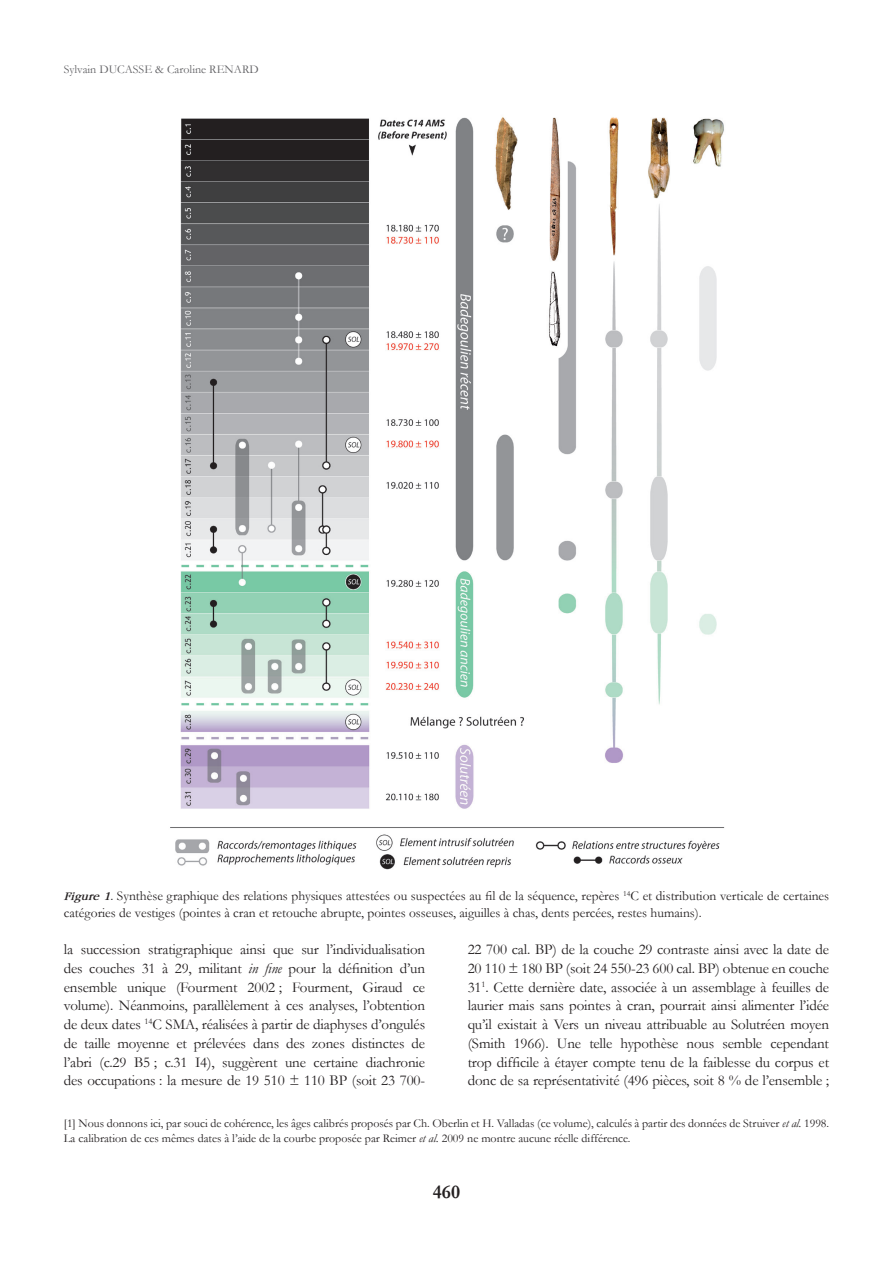
<style>
.page{position:relative;width:893px;height:1263px;background:#fff}
.page>*{position:absolute;margin:0;border:0;box-sizing:border-box;transform-origin:0 0}
.t1{font:700 19.5px "Garamond";color:#231f20}
.t2{font:15px/18.8px "Garamond";letter-spacing:-.01em;color:#231f20;text-align:justify}
.t3{font:13.5px/16.5px "Garamond";color:#231f20}
.t4{font:12px/15px "Garamond";color:#231f20}
.t5{font:12px "Garamond";color:#636366}
.s1{font-weight:700;font-style:italic;font-size:12px}
.s2{font-style:italic}
.s3{font-style:inherit}
</style>
<div class="page">
<img style="left:170px;top:117px;width:555px;height:753px">
<p class="t5" style="left:64px;top:61px;width:196px">Sylvain DUCASSE &amp; Caroline RENARD</p>
<p class="t3" style="left:64px;top:887px;width:767px"><span class="s1">Figure 1</span>. Synthèse graphique des relations physiques attestées ou suspectées au fil de la séquence, repères <sup>14</sup>C et distribution verticale de certaines catégories de vestiges (pointes à cran et retouche abrupte, pointes osseuses, aiguilles à chas, dents percées, restes humains).</p>
<p class="t2" style="left:64px;top:940px;width:363px">la succession stratigraphique ainsi que sur l’individualisation des couches 31 à 29, militant <span class="s2">in fine</span> pour la définition d’un ensemble unique (Fourment 2002 ; Fourment, Giraud ce volume). Néanmoins, parallèlement à ces analyses, l’obtention de deux dates <sup>14</sup>C SMA, réalisées à partir de diaphyses d’ongulés de taille moyenne et prélevées dans des zones distinctes de l’abri (c.29 B5 ; c.31 I4), suggèrent une certaine diachronie des occupations : la mesure de 19 510 ± 110 BP (soit 23 700-</p>
<p class="t2" style="left:468px;top:940px;width:363px">22 700 cal. BP) de la couche 29 contraste ainsi avec la date de 20 110 ± 180 BP (soit 24 550-23 600 cal. BP) obtenue en couche 31<sup>1</sup>. Cette dernière date, associée à un assemblage à feuilles de laurier mais sans pointes à cran, pourrait ainsi alimenter l’idée qu’il existait à Vers un niveau attribuable au Solutréen moyen (Smith 1966). Une telle hypothèse nous semble cependant trop difficile à étayer compte tenu de la faiblesse du corpus et donc de sa représentativité (496 pièces, soit 8 % de l’ensemble ;</p>
<p class="t4" style="left:64px;top:1115px;width:767px">[1] Nous donnons ici, par souci de cohérence, les âges calibrés proposés par Ch. Oberlin et H. Valladas (ce volume), calculés à partir des données de Struiver <span class="s2">et al.</span> 1998.<br>La calibration de ces mêmes dates à l’aide de la courbe proposée par Reimer <span class="s2">et al.</span> 2009 ne montre aucune réelle différence.</p>
<h1 class="t1" style="left:433px;top:1178px;width:29px"><span class="s3">4</span>60</h1>
</div>
